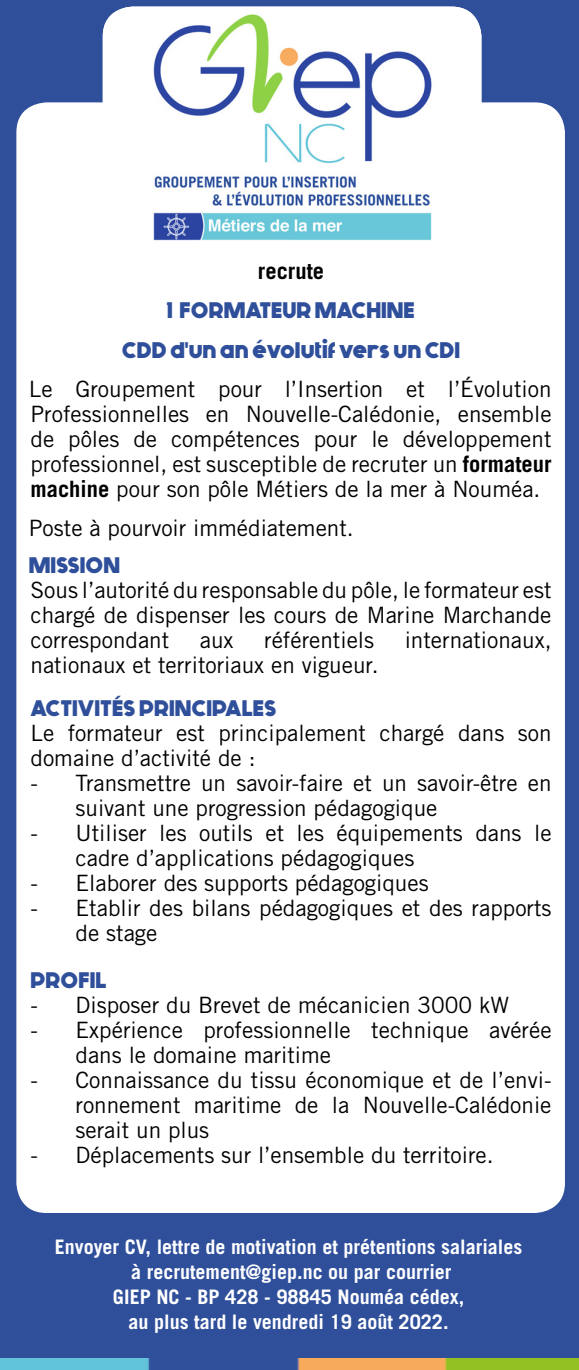
<style>
.page{position:relative;width:579px;height:1370px;background:#2f4f9b}
.page>*{position:absolute;margin:0;border:0;box-sizing:border-box;transform-origin:0 0}
.t1{font:22.5px/25px "Trade Gothic";color:#000}
.t2{font:700 22.5px "Generica";color:#2f4f9b}
.t3{font:700 22.5px "Trade Gothic";color:#020203}
.t4{font:700 20px/25px "Trade Gothic";color:#fff;text-align:center}
.s1{font-weight:700}
</style>
<div class="page">
<div style="left:16px;top:102px;width:549px;height:1111px;background:#fff;border-radius:30px"></div>
<img style="left:0;top:1359px;width:578px;height:11px">
<div style="left:103px;top:7px;width:378px;height:95px;background:#fff"></div>
<img style="left:138px;top:12px;width:309px;height:229px">
<p class="t3" style="left:258px;top:257px;width:68px">recrute</p>
<p class="t2" style="left:167px;top:297px;width:249px">1 FORMATEUR MACHINE</p>
<p class="t2" style="left:122px;top:336px;width:340px">CDD d'un an évolutif vers un CDI</p>
<p class="t1" style="left:29px;top:376px;width:524px;text-align:justify">Le Groupement pour l’Insertion et l’Évolution Professionnelles en Nouvelle-Calédonie, ensemble de pôles de compétences pour le développement professionnel, est susceptible de recruter un <span class="s1">formateur machine</span> pour son pôle Métiers de la mer à Nouméa.</p>
<p class="t1" style="left:29px;top:515px;width:326px">Poste à pourvoir immédiatement.</p>
<p class="t2" style="left:29px;top:551px;width:93px">MISSION</p>
<p class="t1" style="left:31px;top:577px;width:523px;text-align:justify">Sous l’autorité du responsable du pôle, le formateur est chargé de dispenser les cours de Marine Marchande correspondant</p>
<p class="t1" style="left:200px;top:627px;width:35px">aux</p>
<p class="t1" style="left:264px;top:627px;width:111px">référentiels</p>
<p class="t1" style="left:405px;top:627px;width:148px">internationaux,</p>
<p class="t1" style="left:31px;top:652px;width:350px">nationaux et territoriaux en vigueur.</p>
<p class="t2" style="left:31px;top:695px;width:248px">ACTIVITÉS PRINCIPALES</p>
<p class="t1" style="left:31px;top:721px;width:523px">Le formateur est principalement chargé dans son domaine d’activité de :</p>
<p class="t1" style="left:76px;top:771px;width:478px;text-indent:-45px">- Transmettre un savoir-faire et un savoir-être en suivant une progression pédagogique</p>
<p class="t1" style="left:76px;top:821px;width:478px;text-indent:-45px">- Utiliser les outils et les équipements dans le cadre d’applications pédagogiques</p>
<p class="t1" style="left:31px;top:871px;width:400px">- Elaborer des supports pédagogiques</p>
<p class="t1" style="left:76px;top:896px;width:478px;text-indent:-45px">- Etablir des bilans pédagogiques et des rapports de stage</p>
<p class="t2" style="left:31px;top:966px;width:78px">PROFIL</p>
<p class="t1" style="left:31px;top:992px;width:480px">- Disposer du Brevet de mécanicien 3000 kW</p>
<p class="t1" style="left:76px;top:1017px;width:478px;text-indent:-45px">- Expérience professionnelle technique avérée dans le domaine maritime</p>
<p class="t1" style="left:76px;top:1067px;width:478px;text-align:justify;text-indent:-45px">- Connaissance du tissu économique et de l’envi&shy;ronnement maritime de la Nouvelle-Calédonie serait un plus</p>
<p class="t1" style="left:31px;top:1142px;width:465px">- Déplacements sur l’ensemble du territoire.</p>
<p class="t4" style="left:55px;top:1234px;width:469px">Envoyer CV, lettre de motivation et prétentions salariales</p>
<p class="t4" style="left:113px;top:1259px;width:353px">à recrutement@giep.nc ou par courrier<br>GIEP NC - BP 428 - 98845 Nouméa cédex,</p>
<p class="t4" style="left:129px;top:1309px;width:322px">au plus tard le vendredi 19 août 2022.</p>
</div>
